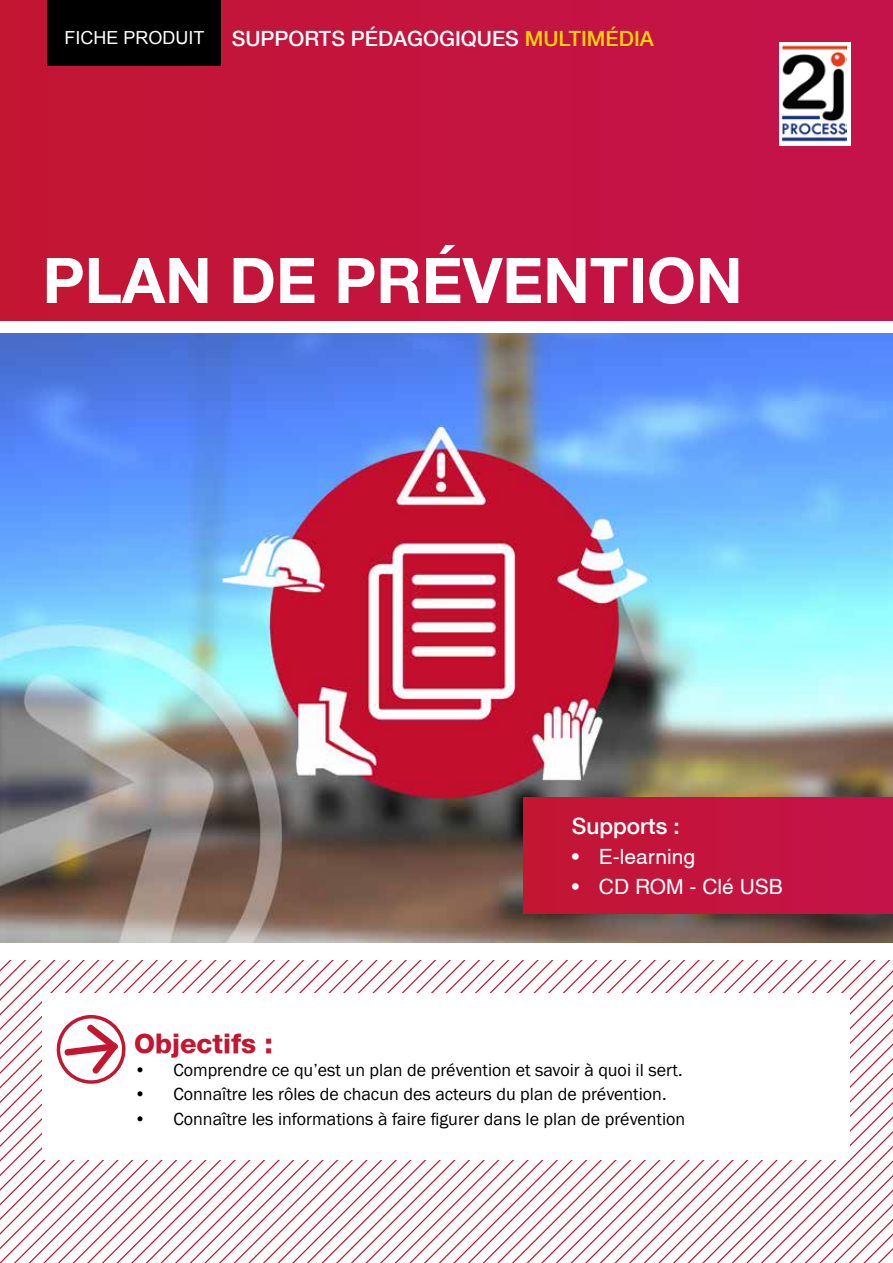
<style>
.page{position:relative;width:893px;height:1263px;background:#fff}
.page>*{position:absolute;margin:0;border:0;box-sizing:border-box;transform-origin:0 0}
.t1{font:700 63px "Helvetica Neue LT Com";color:#fff}
.t2{font:800 27px "Helvetica Neue";color:#c31631}
.t3{font:500 22.5px "Helvetica Neue LT Com";color:#fff}
.t4{font:500 21px "Helvetica Neue LT Com";color:#fff}
.t5{font:21px "Helvetica";color:#fff}
.t6{font:18px "Franklin Gothic";color:#000}
.t7{font:18px "Arial";color:#fff}
.s1{color:#ffd600}
</style>
<div class="page">
<svg style="left:0;top:960px;width:891px;height:10px"></svg>
<svg style="left:0;top:970px;width:893px;height:15px"></svg>
<svg style="left:0;top:985px;width:893px;height:15px"></svg>
<svg style="left:0;top:1160px;width:893px;height:15px"></svg>
<svg style="left:0;top:1175px;width:893px;height:15px"></svg>
<svg style="left:0;top:1190px;width:893px;height:14px"></svg>
<svg style="left:0;top:1204px;width:893px;height:15px"></svg>
<svg style="left:0;top:1219px;width:893px;height:44px"></svg>
<div style="left:0;top:0;width:893px;height:320px;background:#c4143f"></div>
<div style="left:779px;top:43px;width:71px;height:103px;background:#fff"></div>
<img style="left:782px;top:45px;width:65px;height:97px">
<div style="left:48px;top:0;width:173px;height:65px;background:#000"></div>
<img style="left:0;top:334px;width:893px;height:609px">
<div style="left:523px;top:797px;width:370px;height:116px;background:#c4143e"></div>
<div style="left:43px;top:993px;width:807px;height:167px;background:#fff"></div>
<svg style="left:56px;top:1015px;width:70px;height:69px"></svg>
<p class="t7" style="left:65px;top:25px;width:142px">FICHE PRODUIT</p>
<p class="t4" style="left:232px;top:26px;width:424px">SUPPORTS PÉDAGOGIQUES <span class="s1">MULTIMÉDIA</span></p>
<h1 class="t1" style="left:43px;top:241px;width:702px">PLAN DE PRÉVENTION</h1>
<p class="t3" style="left:572px;top:812px;width:109px">Supports :</p>
<p class="t5" style="left:572px;top:844px;width:125px">• E-learning</p>
<p class="t5" style="left:572px;top:874px;width:212px">• CD ROM - Clé USB</p>
<h2 class="t2" style="left:134px;top:1028px;width:141px">Objectifs :</h2>
<p class="t6" style="left:134px;top:1058px;width:550px">• Comprendre ce qu’est un plan de prévention et savoir à quoi il sert.</p>
<p class="t6" style="left:134px;top:1083px;width:534px">• Connaître les rôles de chacun des acteurs du plan de prévention.</p>
<p class="t6" style="left:134px;top:1108px;width:553px">• Connaître les informations à faire figurer dans le plan de prévention</p>
</div>
